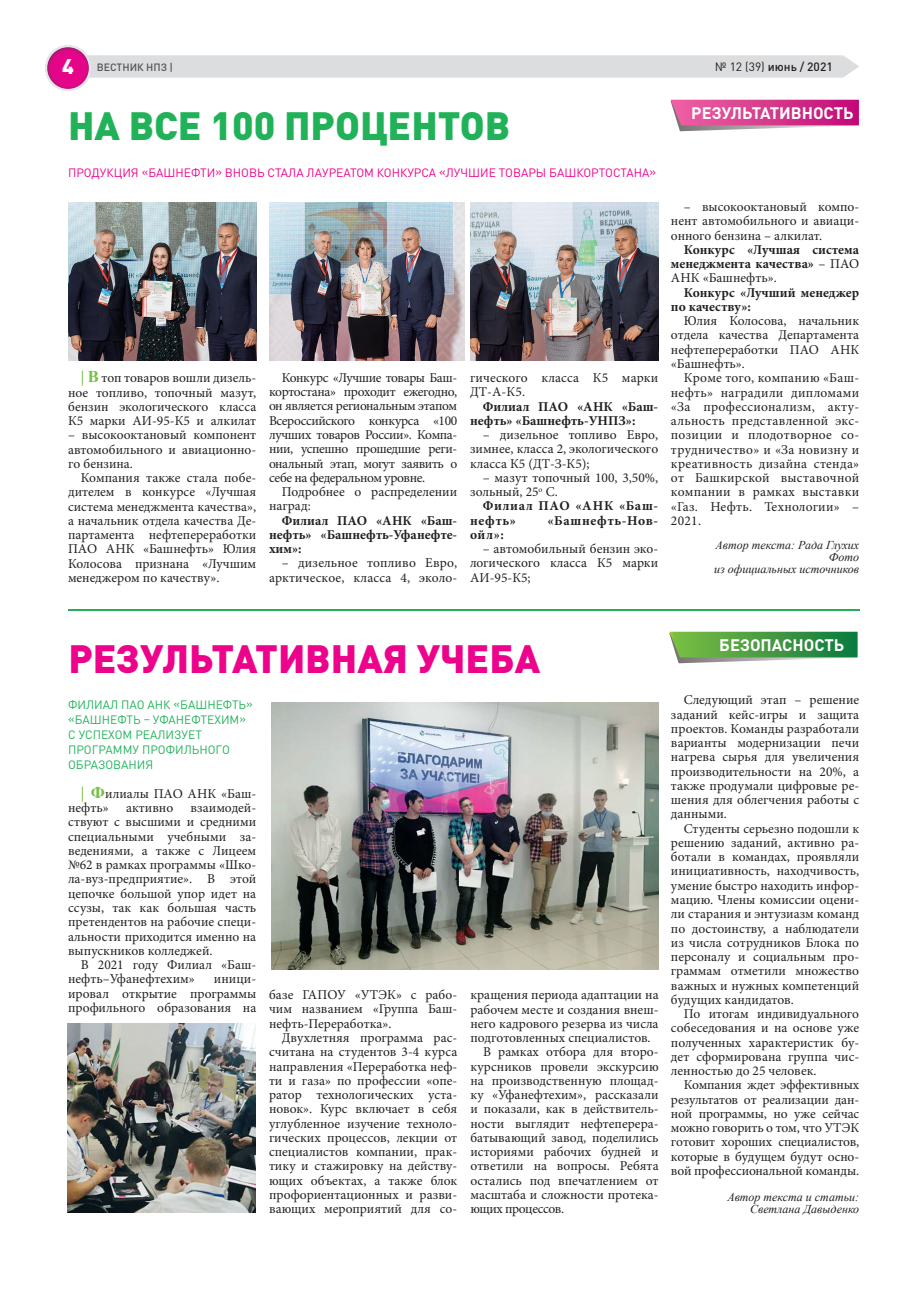
<style>
.page{position:relative;width:906px;height:1289px;background:#fff}
.page>*{position:absolute;margin:0;border:0;box-sizing:border-box;transform-origin:0 0}
.t1{font:900 39px "DIN Pro";color:#ed028c}
.t2{font:900 39px "DIN Pro";color:#21b259}
.t3{font:700 16.5px "DIN Pro";color:#fff}
.t4{font:13.5px/14.2px "Minion Pro";color:#231f20;text-align:justify}
.t5{font:700 13.5px/14.2px "Minion Pro";color:#231f20}
.t6{font:700 13.5px/14.2px "Minion Pro";letter-spacing:.05em;color:#231f20}
.t7{font:13.5px "Minion Pro";letter-spacing:-.03em;color:#231f20}
.t8{font:12px/15px "DIN Pro";color:#21b259}
.t9{font:italic 12px/12px "Times New Roman";color:#231f20;text-align:right}
.t10{font:12px "DIN Pro";color:#ed028c}
.t11{font:500 12px "DIN Pro";color:#231f20}
.t12{font:500 10.5px "DIN Pro";color:#545557}
.s1{font-weight:900;font-size:21px;color:#fff}
.s2{font-weight:400}
.s3{font-family:"Times New Roman";font-weight:700;font-size:16.5px;color:#76c043}
</style>
<div class="page">
<svg style="left:45px;top:45px;width:814px;height:46px"></svg>
<svg style="left:670px;top:100px;width:189px;height:31px;background:#d6579a"></svg>
<img style="left:68px;top:203px;width:188px;height:157px">
<img style="left:470px;top:203px;width:188px;height:157px">
<hr style="left:68px;top:609px;width:791px;height:2px;background:#21b259">
<svg style="left:669px;top:631px;width:189px;height:32px;background:#65a862"></svg>
<img style="left:271px;top:702px;width:387px;height:267px">
<img style="left:68px;top:1023px;width:188px;height:189px">
<img style="left:269px;top:203px;width:196px;height:157px">
<p class="t12" style="left:62px;top:60px;width:112px"><span class="s1">4</span> ВЕСТНИК НПЗ |</p>
<p class="t11" style="left:715px;top:58px;width:119px"><span class="s2">№ 12 (39)</span> июнь / 2021</p>
<h1 class="t2" style="left:68px;top:100px;width:444px">НА ВСЕ 100 ПРОЦЕНТОВ</h1>
<p class="t3" style="left:691px;top:102px;width:164px">РЕЗУЛЬТАТИВНОСТЬ</p>
<p class="t10" style="left:68px;top:165px;width:589px">ПРОДУКЦИЯ «БАШНЕФТИ» ВНОВЬ СТАЛА ЛАУРЕАТОМ КОНКУРСА «ЛУЧШИЕ ТОВАРЫ БАШКОРТОСТАНА»</p>
<p class="t4" style="left:68px;top:371px;width:190px;text-indent:13px"><span class="s3">| В</span> топ товаров вошли дизель&shy;ное топливо, топочный мазут, бензин экологического класса К5 марки АИ-95-К5 и алкилат</p>
<p class="t4" style="left:68px;top:428px;width:190px">– высокооктановый компонент автомобильного и авиационно&shy;го бензина.</p>
<p class="t4" style="left:68px;top:470px;width:190px;text-indent:13px">Компания также стала побе&shy;дителем в конкурсе «Лучшая система менеджмента качества», а начальник отдела качества Де&shy;партамента нефтепереработки ПАО АНК «Башнефть» Юлия Колосова признана «Лучшим менеджером по качеству».</p>
<p class="t4" style="left:269px;top:370px;width:190px;text-indent:13px">Конкурс «Лучшие товары Баш&shy;кортостана» проходит ежегодно, он является региональным этапом Всероссийского конкурса «100 лучших товаров России». Компа&shy;нии, успешно прошедшие реги&shy;ональный этап, могут заявить о себе на федеральном уровне.</p>
<p class="t4" style="left:269px;top:484px;width:190px;text-indent:13px">Подробнее о распределении наград:</p>
<p class="t5" style="left:269px;top:513px;width:190px;text-align:justify;text-indent:13px">Филиал ПАО «АНК «Баш&shy;нефть» «Башнефть-Уфанефте&shy;хим»:</p>
<p class="t4" style="left:269px;top:556px;width:190px;text-align:right">– дизельное топливо Евро, арктическое, класса 4, эколо-</p>
<p class="t4" style="left:470px;top:370px;width:190px">гического класса К5 марки<br>ДТ-А-К5.</p>
<p class="t5" style="left:470px;top:399px;width:190px;text-indent:13px">Филиал ПАО «АНК «Баш&shy;нефть» «Башнефть-УНПЗ»:</p>
<p class="t4" style="left:470px;top:428px;width:190px;text-indent:13px">– дизельное топливо Евро, зимнее, класса 2, экологического класса К5 (ДТ-З-К5);</p>
<p class="t4" style="left:470px;top:470px;width:190px;text-indent:13px">– мазут топочный 100, 3,50%, зольный, 25<sup>о</sup> С.</p>
<p class="t6" style="left:470px;top:498px;width:190px;text-indent:13px">Филиал ПАО «АНК «Баш&shy;нефть»</p>
<p class="t6" style="left:547px;top:513px;width:112px">«Башнефть-Нов-</p>
<p class="t5" style="left:470px;top:527px;width:36px">ойл»:</p>
<p class="t4" style="left:470px;top:541px;width:190px;text-indent:13px">– автомобильный бензин эко&shy;логического класса К5 марки АИ-95-К5;</p>
<p class="t4" style="left:671px;top:200px;width:190px;text-indent:13px">– высокооктановый компо&shy;нент автомобильного и авиаци&shy;онного бензина – алкилат.</p>
<p class="t5" style="left:671px;top:242px;width:190px;text-align:justify;text-indent:13px">Конкурс «Лучшая система менеджмента качества» <span class="s2">– ПАО АНК «Башнефть».</span></p>
<p class="t5" style="left:671px;top:285px;width:190px;text-indent:13px">Конкурс «Лучший менеджер по качеству»:</p>
<p class="t4" style="left:671px;top:314px;width:190px;text-indent:13px">Юлия Колосова, начальник отдела качества Департамента нефтепереработки ПАО АНК «Башнефть».</p>
<p class="t4" style="left:671px;top:371px;width:190px;text-indent:13px">Кроме того, компанию «Баш&shy;нефть» наградили дипломами «За профессионализм, акту&shy;альность представленной экс&shy;позиции и плодотворное со&shy;трудничество» и «За новизну и креативность дизайна стенда» от Башкирской выставочной компании в рамках выставки «Газ. Нефть. Технологии» – 2021.</p>
<p class="t9" style="left:714px;top:538px;width:147px">Автор текста: Рада Глухих<br>Фото<br>из официальных источников</p>
<h1 class="t1" style="left:68px;top:632px;width:473px">РЕЗУЛЬТАТИВНАЯ УЧЕБА</h1>
<p class="t8" style="left:68px;top:697px;width:186px">ФИЛИАЛ ПАО АНК «БАШНЕФТЬ» «БАШНЕФТЬ – УФАНЕФТЕХИМ»<br>С УСПЕХОМ РЕАЛИЗУЕТ<br>ПРОГРАММУ ПРОФИЛЬНОГО<br>ОБРАЗОВАНИЯ</p>
<p class="t4" style="left:68px;top:786px;width:190px;text-indent:13px"><span class="s3">| Ф</span>илиалы ПАО АНК «Баш&shy;нефть»</p>
<p class="t4" style="left:68px;top:800px;width:190px;text-indent:123px">взаимодей&shy;ствуют с высшими и средними специальными учебными за&shy;ведениями, а также с Лицеем №62 в рамках программы «Шко&shy;ла-вуз-предприятие». В этой цепочке большой упор идет на ссузы, так как большая часть претендентов на рабочие специ&shy;альности приходится именно на выпускников колледжей.</p>
<p class="t4" style="left:68px;top:957px;width:190px;text-indent:13px">В 2021 году Филиал «Баш&shy;нефть–Уфанефтехим»</p>
<p class="t4" style="left:126px;top:800px;width:49px">активно</p>
<p class="t4" style="left:68px;top:971px;width:190px;text-indent:146px">иници&shy;ировал открытие программы профильного образования на</p>
<p class="t4" style="left:269px;top:987px;width:190px">базе ГАПОУ «УТЭК» с рабо&shy;чим названием «Группа Баш&shy;нефть-Переработка».</p>
<p class="t4" style="left:269px;top:1030px;width:190px;text-indent:13px">Двухлетняя программа рас&shy;считана на студентов 3-4 курса направления «Переработка неф&shy;ти и газа» по профессии «опе&shy;ратор технологических уста&shy;новок». Курс включает в себя углубленное изучение техноло&shy;гических процессов, лекции от специалистов компании, прак&shy;тику и стажировку на действу&shy;ющих объектах, а также блок профориентационных и разви&shy;вающих мероприятий для со-</p>
<p class="t4" style="left:470px;top:987px;width:190px">кращения периода адаптации на</p>
<p class="t4" style="left:470px;top:1002px;width:190px">рабочем месте и создания внеш-</p>
<p class="t4" style="left:470px;top:1016px;width:190px">него кадрового резерва из числа</p>
<p class="t4" style="left:470px;top:1030px;width:182px">подготовленных специалистов.</p>
<p class="t4" style="left:483px;top:1044px;width:177px">В рамках отбора для второ-</p>
<p class="t4" style="left:470px;top:1059px;width:190px">курсников провели экскурсию</p>
<p class="t4" style="left:470px;top:1073px;width:190px">на производственную площад-</p>
<p class="t4" style="left:470px;top:1087px;width:190px">ку «Уфанефтехим», рассказали</p>
<p class="t4" style="left:470px;top:1101px;width:190px">и показали, как в действитель-</p>
<p class="t4" style="left:470px;top:1116px;width:190px">ности выглядит нефтеперера-</p>
<p class="t4" style="left:470px;top:1130px;width:190px">батывающий завод, поделились</p>
<p class="t4" style="left:470px;top:1144px;width:190px">историями рабочих будней и</p>
<p class="t4" style="left:470px;top:1158px;width:190px">ответили на вопросы. Ребята</p>
<p class="t4" style="left:470px;top:1173px;width:190px">остались под впечатлением от</p>
<p class="t4" style="left:470px;top:1187px;width:190px">масштаба и сложности протека-</p>
<p class="t7" style="left:470px;top:1199px;width:95px">ющих процессов.</p>
<p class="t3" style="left:719px;top:634px;width:127px">БЕЗОПАСНОСТЬ</p>
<p class="t4" style="left:671px;top:693px;width:190px;text-indent:13px">Следующий этап – решение заданий кейс-игры и защита проектов. Команды разработали варианты модернизации печи нагрева сырья для увеличения производительности на 20%, а также продумали цифровые ре&shy;шения для облегчения работы с данными.</p>
<p class="t4" style="left:671px;top:821px;width:190px;text-indent:13px">Студенты серьезно подошли к решению заданий, активно ра&shy;ботали в командах, проявляли инициативность, находчивость, умение быстро находить инфор&shy;мацию. Члены комиссии оцени&shy;ли старания и энтузиазм команд по достоинству, а наблюдатели из числа сотрудников Блока по персоналу и социальным про&shy;граммам отметили множество важных и нужных компетенций будущих кандидатов.</p>
<p class="t4" style="left:671px;top:1006px;width:190px;text-indent:13px">По итогам индивидуального собеседования и на основе уже полученных характеристик бу&shy;дет сформирована группа чис&shy;ленностью до 25 человек.</p>
<p class="t4" style="left:671px;top:1077px;width:190px;text-indent:13px">Компания ждет эффективных результатов от реализации дан&shy;ной программы, но уже сейчас можно говорить о том, что УТЭК готовит хороших специалистов, которые в будущем будут осно&shy;вой профессиональной команды.</p>
<p class="t9" style="left:727px;top:1190px;width:133px">Автор текста и статьи:<br>Светлана Давыденко</p>
</div>
